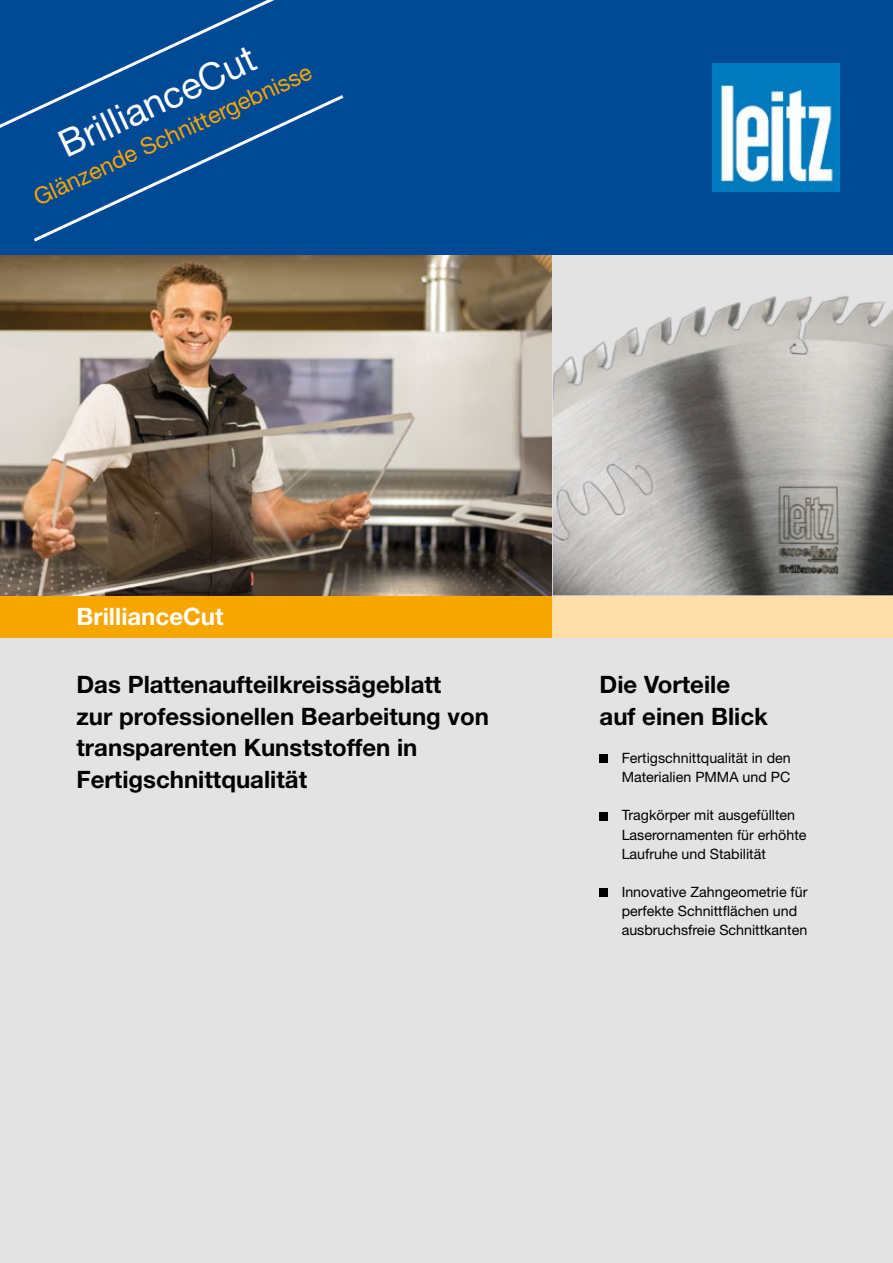
<style>
.page{position:relative;width:893px;height:1263px;background:#fff}
.page>*{position:absolute;margin:0;border:0;box-sizing:border-box;transform-origin:0 0}
.t1{font:37.5px "Helvetica Neue LT Pro";color:#fff}
.t2{font:700 24px/31.5px "Helvetica Neue LT Pro";color:#000}
.t3{font:700 24px "Helvetica Neue LT Pro";color:#fff}
.t4{font:23.25px "Helvetica Neue LT Pro";color:#f7a600}
.t5{font:14.25px/19.2px "Helvetica Neue LT Pro";color:#000}
</style>
<div class="page">
<div style="left:0;top:0;width:893px;height:265px;background:#004994"></div>
<div style="left:0;top:629px;width:893px;height:634px;background:#e3e3e3"></div>
<div style="left:0;top:595px;width:553px;height:43px;background:#f7a600"></div>
<div style="left:553px;top:595px;width:340px;height:43px;background:#fedea9"></div>
<img style="left:712px;top:64px;width:128px;height:127px">
<img style="left:0;top:255px;width:553px;height:340px">
<div style="left:553px;top:255px;width:340px;height:340px;background:#e3e3e3"></div>
<img style="left:553px;top:296px;width:340px;height:299px">
<svg style="left:0;top:0;width:274px;height:128px"></svg>
<svg style="left:30px;top:92px;width:314px;height:150px"></svg>
<div style="left:600px;top:812px;width:8px;height:8px;background:#000"></div>
<div style="left:600px;top:755px;width:8px;height:8px;background:#000"></div>
<div style="left:600px;top:888px;width:8px;height:9px;background:#000"></div>
<h1 class="t1" style="left:52px;top:126px;width:214px;rotate:-25deg">BrillianceCut</h1>
<h3 class="t4" style="left:29px;top:186px;width:305px;rotate:-25deg">Glänzende Schnittergebnisse</h3>
<h2 class="t3" style="left:77px;top:601px;width:149px">BrillianceCut</h2>
<h2 class="t2" style="left:77px;top:668px;width:414px">Das Plattenaufteilkreissägeblatt<br>zur professionellen Bearbeitung von transparenten Kunststoffen in<br>Fertigschnittqualität</h2>
<h2 class="t2" style="left:600px;top:668px;width:170px">Die Vorteile auf einen Blick</h2>
<p class="t5" style="left:622px;top:748px;width:171px">Fertigschnittqualität in den<br>Materialien PMMA und PC</p>
<p class="t5" style="left:622px;top:806px;width:186px">Tragkörper mit ausgefüllten<br>Laserornamenten für erhöhte<br>Laufruhe und Stabilität</p>
<p class="t5" style="left:622px;top:882px;width:187px">Innovative Zahngeometrie für perfekte Schnittflächen und ausbruchsfreie Schnittkanten</p>
</div>
